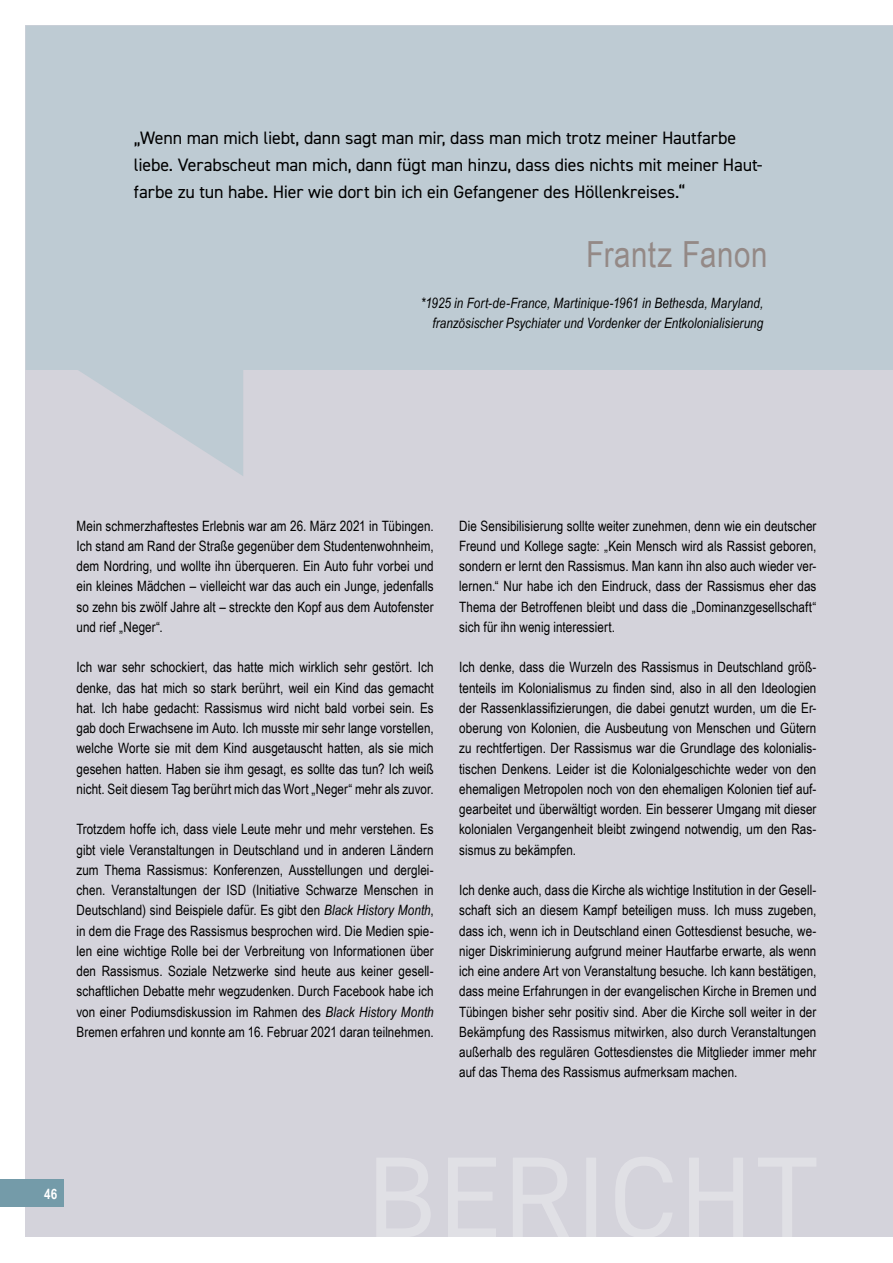
<style>
.page{position:relative;width:893px;height:1263px;background:#fff}
.page>*{position:absolute;margin:0;border:0;box-sizing:border-box;transform-origin:0 0}
.t1{font:36px "Arial Narrow";letter-spacing:.015em;color:#948986}
.t2{font:18px/27px "DIN2014";letter-spacing:-.01em;color:#000}
.t3{font:14.25px/20.2px "Arial Narrow";letter-spacing:.005em;color:#000;text-align:justify}
.t4{font:italic 14.25px/20.2px "Arial Narrow";letter-spacing:.005em;color:#000;text-align:right}
.t5{font:700 14.25px "Arial Narrow";color:#fff}
.s1{font-style:italic}
</style>
<div class="page">
<div style="left:26px;top:26px;width:867px;height:1211px;background:#d4d3db"></div>
<div style="left:0;top:1179px;width:64px;height:27px;background:#749ba9"></div>
<svg style="left:377px;top:1157px;width:439px;height:80px"></svg>
<svg style="left:26px;top:26px;width:867px;height:450px;fill:#becbd3"></svg>
<p class="t2" style="left:134px;top:124px;width:630px">„Wenn man mich liebt, dann sagt man mir, dass man mich trotz meiner Hautfarbe liebe. Verabscheut man mich, dann fügt man hinzu, dass dies nichts mit meiner Haut&shy;farbe zu tun habe. Hier wie dort bin ich ein Gefangener des Höllenkreises.“</p>
<h1 class="t1" style="left:586px;top:228px;width:183px">Frantz Fanon</h1>
<p class="t4" style="left:421px;top:292px;width:344px">*1925 in Fort-de-France, Martinique-1961 in Bethesda, Maryland, französischer Psychiater und Vordenker der Entkolonialisierung</p>
<p class="t3" style="left:77px;top:515px;width:359px">Mein schmerzhaftestes Erlebnis war am 26. März 2021 in Tübingen.<br>Ich stand am Rand der Straße gegenüber dem Studentenwohnheim, dem Nordring, und wollte ihn überqueren. Ein Auto fuhr vorbei und ein kleines Mädchen – vielleicht war das auch ein Junge, jedenfalls so zehn bis zwölf Jahre alt – streckte den Kopf aus dem Autofenster und rief „Neger“.</p>
<p class="t3" style="left:77px;top:657px;width:359px">Ich war sehr schockiert, das hatte mich wirklich sehr gestört. Ich denke, das hat mich so stark berührt, weil ein Kind das gemacht hat. Ich habe gedacht: Rassismus wird nicht bald vorbei sein. Es gab doch Erwachsene im Auto. Ich musste mir sehr lange vorstellen, welche Worte sie mit dem Kind ausgetauscht hatten, als sie mich gesehen hatten. Haben sie ihm gesagt, es sollte das tun? Ich weiß nicht. Seit diesem Tag berührt mich das Wort „Neger“ mehr als zuvor.</p>
<p class="t3" style="left:77px;top:819px;width:359px">Trotzdem hoffe ich, dass viele Leute mehr und mehr verstehen. Es gibt viele Veranstaltungen in Deutschland und in anderen Ländern zum Thema Rassismus: Konferenzen, Ausstellungen und derglei&shy;chen. Veranstaltungen der ISD (Initiative Schwarze Menschen in Deutschland) sind Beispiele dafür. Es gibt den <span class="s1">Black History Month</span>, in dem die Frage des Rassismus besprochen wird. Die Medien spie&shy;len eine wichtige Rolle bei der Verbreitung von Informationen über den Rassismus. Soziale Netzwerke sind heute aus keiner gesell&shy;schaftlichen Debatte mehr wegzudenken. Durch Facebook habe ich von einer Podiumsdiskussion im Rahmen des <span class="s1">Black History Month </span>Bremen erfahren und konnte am 16. Februar 2021 daran teilnehmen.</p>
<p class="t3" style="left:459px;top:515px;width:359px">Die Sensibilisierung sollte weiter zunehmen, denn wie ein deutscher Freund und Kollege sagte: „Kein Mensch wird als Rassist geboren, sondern er lernt den Rassismus. Man kann ihn also auch wieder ver&shy;lernen.“ Nur habe ich den Eindruck, dass der Rassismus eher das Thema der Betroffenen bleibt und dass die „Dominanzgesellschaft“ sich für ihn wenig interessiert.</p>
<p class="t3" style="left:459px;top:657px;width:359px">Ich denke, dass die Wurzeln des Rassismus in Deutschland größ&shy;tenteils im Kolonialismus zu finden sind, also in all den Ideologien der Rassenklassifizierungen, die dabei genutzt wurden, um die Er&shy;oberung von Kolonien, die Ausbeutung von Menschen und Gütern zu rechtfertigen. Der Rassismus war die Grundlage des kolonialis&shy;tischen Denkens. Leider ist die Kolonialgeschichte weder von den ehemaligen Metropolen noch von den ehemaligen Kolonien tief auf&shy;gearbeitet und überwältigt worden. Ein besserer Umgang mit dieser kolonialen Vergangenheit bleibt zwingend notwendig, um den Ras&shy;sismus zu bekämpfen.</p>
<p class="t3" style="left:459px;top:879px;width:359px">Ich denke auch, dass die Kirche als wichtige Institution in der Gesell&shy;schaft sich an diesem Kampf beteiligen muss. Ich muss zugeben, dass ich, wenn ich in Deutschland einen Gottesdienst besuche, we&shy;niger Diskriminierung aufgrund meiner Hautfarbe erwarte, als wenn ich eine andere Art von Veranstaltung besuche. Ich kann bestätigen, dass meine Erfahrungen in der evangelischen Kirche in Bremen und Tübingen bisher sehr positiv sind. Aber die Kirche soll weiter in der Bekämpfung des Rassismus mitwirken, also durch Veranstaltungen außerhalb des regulären Gottesdienstes die Mitglieder immer mehr auf das Thema des Rassismus aufmerksam machen.</p>
<p class="t5" style="left:44px;top:1183px;width:15px">46</p>
</div>
